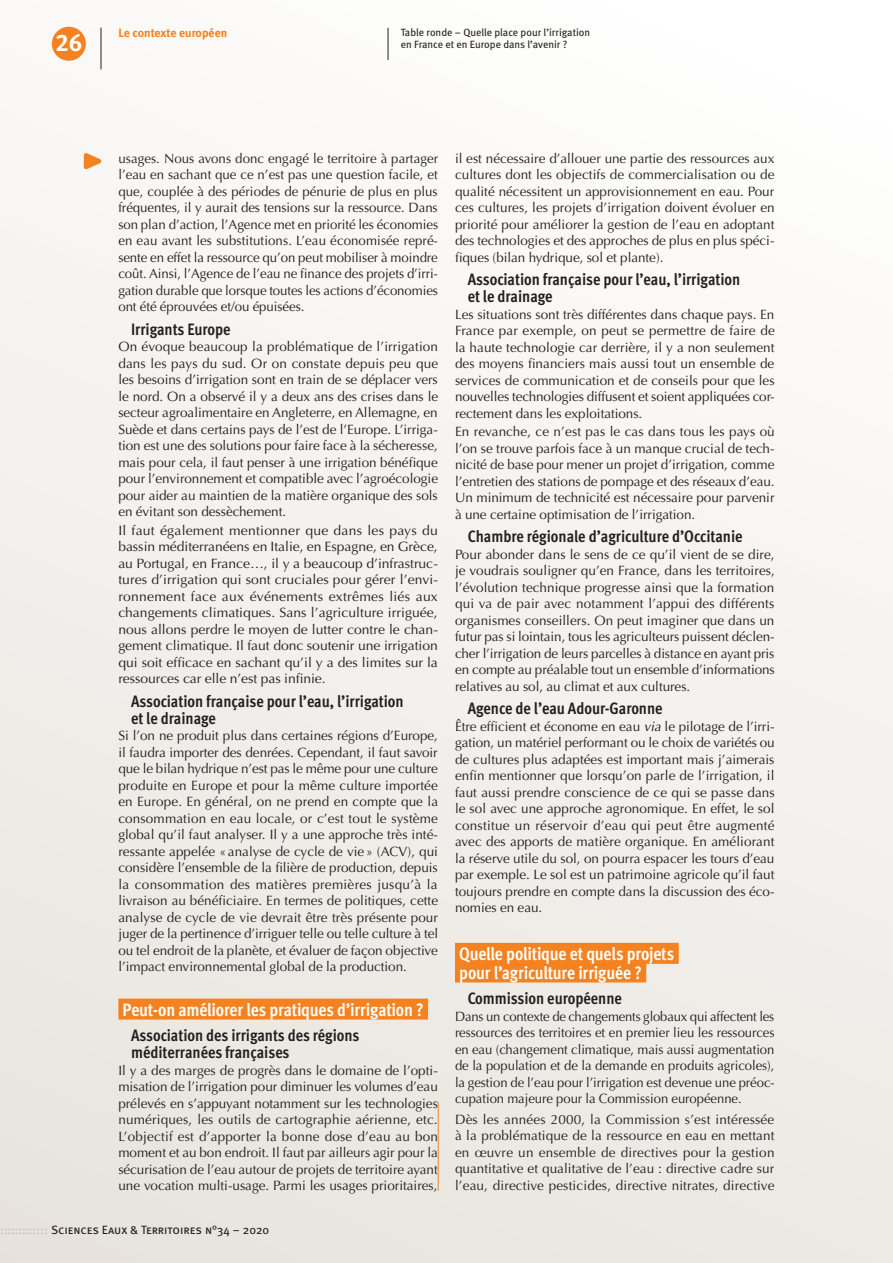
<style>
.page{position:relative;width:893px;height:1263px;background:#fff}
.page>*{position:absolute;margin:0;border:0;box-sizing:border-box;transform-origin:0 0}
.t1{font:24px "Meta Bold Caps Expert";color:#fff}
.t2{font:700 18px "Meta Cond OT";letter-spacing:-.015em;color:#fff}
.t3{font:700 16.5px/17px "Meta Cond OT";color:#231f20}
.t4{font:13.5px/16.5px "Optima";letter-spacing:-.005em;color:#231f20;text-align:justify}
.t5{font:12px "Meta Book Caps";color:#231f20}
.roulette_section{font:700 12px "Meta";color:#f58220}
.roulette_article{font:10.5px/12px "Meta Book LF";color:#231f20}
.s1{font-style:italic}
.s2{color:#bcbdc0}
</style>
<div class="page">
<div style="left:0;top:0;width:893px;height:1263px;background:linear-gradient(to right,#f0eeea,#f6f5f2)"></div>
<div style="left:118px;top:998px;width:310px;height:21px;background:#f58220"></div>
<div style="left:455px;top:943px;width:224px;height:21px;background:#f58220"></div>
<div style="left:455px;top:961px;width:191px;height:21px;background:#f58220"></div>
<hr style="left:388px;top:28px;width:1px;height:32px;background:#231f20">
<svg style="left:80px;top:148px;width:30px;height:25px"></svg>
<hr style="left:438px;top:1102px;width:1px;height:89px;background:#f58220">
<div style="left:52px;top:27px;width:34px;height:34px;background:#f58220;border-radius:50%"></div>
<hr style="left:101px;top:28px;width:1px;height:41px;background:#231f20">
<h1 class="t1" style="left:56px;top:28px;width:28px">26</h1>
<p class="roulette_section" style="left:118px;top:25px;width:110px">Le contexte européen</p>
<p class="roulette_article" style="left:401px;top:26px;width:191px">Table ronde – Quelle place pour l’irrigation en France et en Europe dans l’avenir ?</p>
<p class="t4" style="left:118px;top:150px;width:321px">usages. Nous avons donc engagé le territoire à partager l’eau en sachant que ce n’est pas une question facile, et que, couplée à des périodes de pénurie de plus en plus fréquentes, il y aurait des tensions sur la ressource. Dans son plan d’action, l’Agence met en priorité les économies en eau avant les substitutions. L’eau économisée repré&shy;sente en effet la ressource qu’on peut mobiliser à moindre coût. Ainsi, l’Agence de l’eau ne finance des projets d’irri&shy;gation durable que lorsque toutes les actions d’économies ont été éprouvées et/ou épuisées.</p>
<h2 class="t3" style="left:131px;top:321px;width:101px">Irrigants Europe</h2>
<p class="t4" style="left:118px;top:339px;width:321px">On évoque beaucoup la problématique de l’irrigation dans les pays du sud. Or on constate depuis peu que les besoins d’irrigation sont en train de se déplacer vers le nord. On a observé il y a deux ans des crises dans le secteur agroalimentaire en Angleterre, en Allemagne, en Suède et dans certains pays de l’est de l’Europe. L’irriga&shy;tion est une des solutions pour faire face à la sécheresse, mais pour cela, il faut penser à une irrigation bénéfique pour l’environnement et compatible avec l’agroécologie pour aider au maintien de la matière organique des sols en évitant son dessèchement.</p>
<p class="t4" style="left:118px;top:522px;width:321px">Il faut également mentionner que dans les pays du bassin méditerranéens en Italie, en Espagne, en Grèce, au Portugal, en France…, il y a beaucoup d’infrastruc&shy;tures d’irrigation qui sont cruciales pour gérer l’envi&shy;ronnement face aux événements extrêmes liés aux changements climatiques. Sans l’agriculture irriguée, nous allons perdre le moyen de lutter contre le chan&shy;gement climatique. Il faut donc soutenir une irrigation qui soit efficace en sachant qu’il y a des limites sur la ressources car elle n’est pas infinie.</p>
<h2 class="t3" style="left:131px;top:693px;width:274px">Association française pour l’eau, l’irrigation et le drainage</h2>
<p class="t4" style="left:118px;top:728px;width:321px">Si l’on ne produit plus dans certaines régions d’Europe, il faudra importer des denrées. Cependant, il faut savoir que le bilan hydrique n’est pas le même pour une culture produite en Europe et pour la même culture importée en Europe. En général, on ne prend en compte que la consommation en eau locale, or c’est tout le système global qu’il faut analyser. Il y a une approche très inté&shy;ressante appelée « analyse de cycle de vie » (ACV), qui considère l’ensemble de la filière de production, depuis la consommation des matières premières jusqu’à la livraison au bénéficiaire. En termes de politiques, cette analyse de cycle de vie devrait être très présente pour juger de la pertinence d’irriguer telle ou telle culture à tel ou tel endroit de la planète, et évaluer de façon objective l’impact environnemental global de la production.</p>
<h1 class="t2" style="left:123px;top:998px;width:303px">Peut-on améliorer les pratiques d’irrigation ?</h1>
<h2 class="t3" style="left:131px;top:1027px;width:230px">Association des irrigants des régions méditerranées françaises</h2>
<p class="t4" style="left:118px;top:1062px;width:321px">Il y a des marges de progrès dans le domaine de l’opti&shy;misation de l’irrigation pour diminuer les volumes d’eau prélevés en s’appuyant notamment sur les technologies numériques, les outils de cartographie aérienne, etc.<br>L’objectif est d’apporter la bonne dose d’eau au bon moment et au bon endroit. Il faut par ailleurs agir pour la sécurisation de l’eau autour de projets de territoire ayant une vocation multi-usage. Parmi les usages prioritaires,</p>
<p class="t4" style="left:455px;top:150px;width:321px">il est nécessaire d’allouer une partie des ressources aux cultures dont les objectifs de commercialisation ou de qualité nécessitent un approvisionnement en eau. Pour ces cultures, les projets d’irrigation doivent évoluer en priorité pour améliorer la gestion de l’eau en adoptant des technologies et des approches de plus en plus spéci&shy;fiques (bilan hydrique, sol et plante).</p>
<h2 class="t3" style="left:468px;top:272px;width:274px">Association française pour l’eau, l’irrigation et le drainage</h2>
<p class="t4" style="left:455px;top:306px;width:321px">Les situations sont très différentes dans chaque pays. En France par exemple, on peut se permettre de faire de la haute technologie car derrière, il y a non seulement des moyens financiers mais aussi tout un ensemble de services de communication et de conseils pour que les nouvelles technologies diffusent et soient appliquées cor&shy;rectement dans les exploitations.</p>
<p class="t4" style="left:455px;top:424px;width:321px">En revanche, ce n’est pas le cas dans tous les pays où l’on se trouve parfois face à un manque crucial de tech&shy;nicité de base pour mener un projet d’irrigation, comme l’entretien des stations de pompage et des réseaux d’eau.<br>Un minimum de technicité est nécessaire pour parvenir à une certaine optimisation de l’irrigation.</p>
<h2 class="t3" style="left:468px;top:529px;width:276px">Chambre régionale d’agriculture d’Occitanie</h2>
<p class="t4" style="left:455px;top:546px;width:321px">Pour abonder dans le sens de ce qu’il vient de se dire, je voudrais souligner qu’en France, dans les territoires, l’évolution technique progresse ainsi que la formation qui va de pair avec notamment l’appui des différents organismes conseillers. On peut imaginer que dans un futur pas si lointain, tous les agriculteurs puissent déclen&shy;cher l’irrigation de leurs parcelles à distance en ayant pris en compte au préalable tout un ensemble d’informations relatives au sol, au climat et aux cultures.</p>
<h2 class="t3" style="left:468px;top:700px;width:196px">Agence de l’eau Adour-Garonne</h2>
<p class="t4" style="left:455px;top:718px;width:321px">Être efficient et économe en eau <span class="s1">via</span> le pilotage de l’irri&shy;gation, un matériel performant ou le choix de variétés ou de cultures plus adaptées est important mais j’aimerais enfin mentionner que lorsqu’on parle de l’irrigation, il faut aussi prendre conscience de ce qui se passe dans le sol avec une approche agronomique. En effet, le sol constitue un réservoir d’eau qui peut être augmenté avec des apports de matière organique. En améliorant la réserve utile du sol, on pourra espacer les tours d’eau par exemple. Le sol est un patrimoine agricole qu’il faut toujours prendre en compte dans la discussion des éco&shy;nomies en eau.</p>
<h1 class="t2" style="left:459px;top:942px;width:217px">Quelle politique et quels projets</h1>
<h1 class="t2" style="left:459px;top:961px;width:184px">pour l’agriculture irriguée ?</h1>
<h2 class="t3" style="left:468px;top:990px;width:156px">Commission européenne</h2>
<p class="t4" style="left:455px;top:1008px;width:321px">Dans un contexte de changements globaux qui affectent les ressources des territoires et en premier lieu les ressources en eau (changement climatique, mais aussi augmentation de la population et de la demande en produits agricoles), la gestion de l’eau pour l’irrigation est devenue une préoc&shy;cupation majeure pour la Commission européenne.</p>
<p class="t4" style="left:455px;top:1111px;width:321px">Dès les années 2000, la Commission s’est intéressée à la problématique de la ressource en eau en mettant en œuvre un ensemble de directives pour la gestion quantitative et qualitative de l’eau : directive cadre sur l’eau, directive pesticides, directive nitrates, directive</p>
<p class="t5" style="left:0;top:1223px;width:270px"><span class="s2">:::::::::::::</span> Sciences Eaux &amp; Territoires n°34 – 2020</p>
</div>
